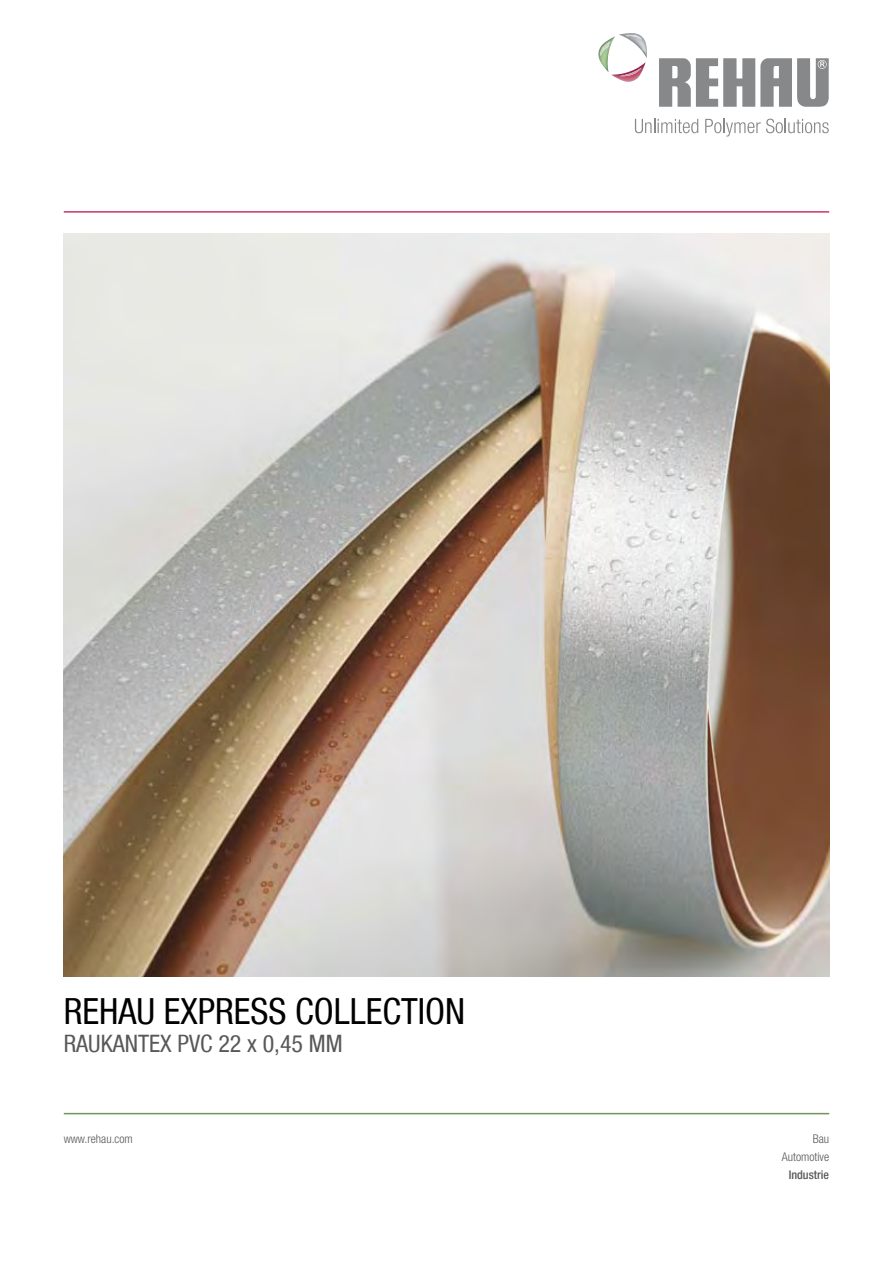
<style>
.page{position:relative;width:893px;height:1263px;background:#fff}
.page>*{position:absolute;margin:0;border:0;box-sizing:border-box;transform-origin:0 0}
.t1{font:condensed 36px "Helvetica Neue LT Com";color:#000}
.t2{font:condensed 24px "Helvetica Neue LT Com";color:#58585a}
.t3{font:300 condensed 12px/18px "Helvetica Neue LT Com";color:#58585a;text-align:right}
.t4{font:500 condensed 12px "Helvetica Neue LT Com";color:#58585a}
</style>
<div class="page">
<img style="left:64px;top:234px;width:765px;height:742px">
<svg style="left:598px;top:33px;width:49px;height:49px"></svg>
<img style="left:600px;top:41px;width:10px;height:15px">
<img style="left:619px;top:68px;width:22px;height:8px">
<img style="left:626px;top:35px;width:16px;height:5px">
<svg style="left:659px;top:58px;width:170px;height:49px"></svg>
<svg style="left:635px;top:119px;width:63px;height:14px"></svg>
<svg style="left:705px;top:119px;width:124px;height:18px"></svg>
<hr style="left:64px;top:211px;width:765px;height:2px;background:#cf346c">
<hr style="left:64px;top:1113px;width:765px;height:1px;background:#70965e">
<h1 class="t1" style="left:64px;top:989px;width:403px">REHAU EXPRESS COLLECTION</h1>
<h2 class="t2" style="left:64px;top:1030px;width:280px">RAUKANTEX PVC 22 x 0,45 MM</h2>
<p class="t3" style="left:64px;top:1130px;width:71px">www.rehau.com</p>
<p class="t3" style="left:782px;top:1130px;width:49px">Bau<br>Automotive</p>
<p class="t4" style="left:789px;top:1168px;width:42px">Industrie</p>
</div>
